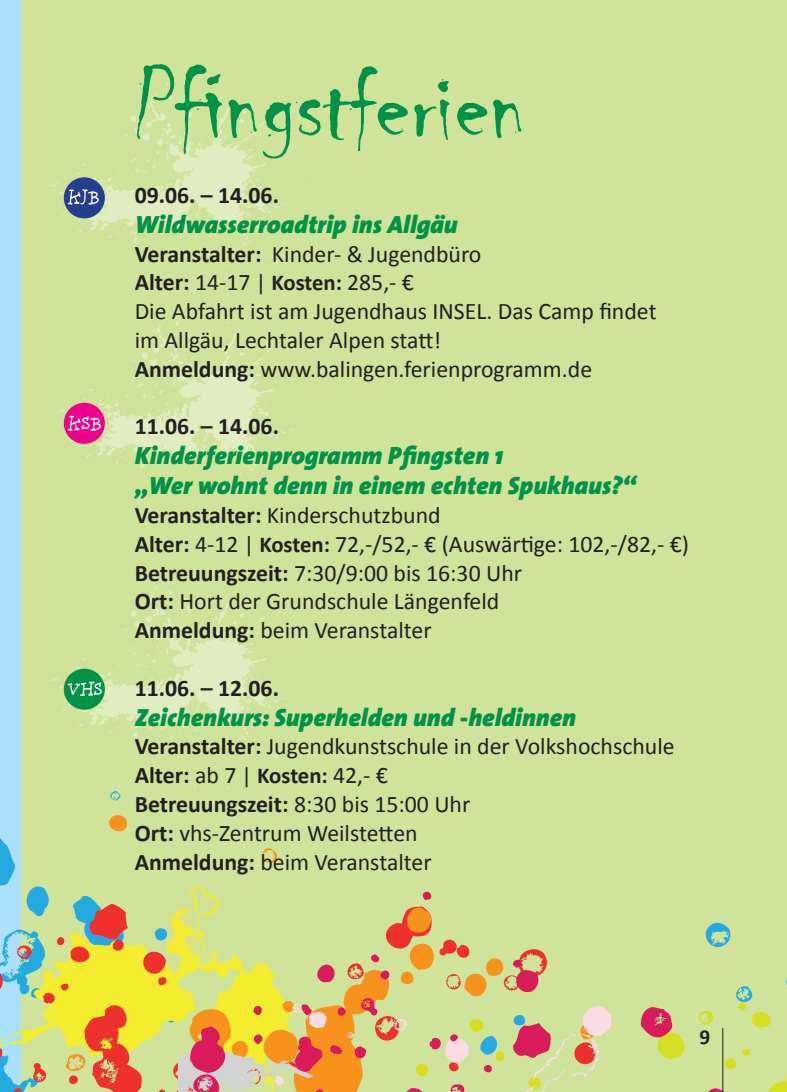
<style>
.page{position:relative;width:787px;height:1092px;background:#fff}
.page>*{position:absolute;margin:0;border:0;box-sizing:border-box;transform-origin:0 0}
.t1{font:105px "Chiller Plain";color:#009247}
.t2{font:italic 900 25px/30px "The Sans";color:#009247}
.t3{font:23.75px/28.8px "Calibri";color:#231f20}
.t4{font:700 23.75px "Calibri";color:#231f20}
.t5{font:700 21.25px "Calibri";color:#231f20}
.s1{font-weight:700}
.s2{font-size:22.75px}
.s3{font-weight:700;font-size:22.75px}
</style>
<div class="page">
<div style="left:0;top:0;width:21px;height:1091px;background:#aae0f9"></div>
<div style="left:21px;top:0;width:766px;height:1091px;background:#d0e39a"></div>
<svg style="left:50px;top:82px;width:256px;height:214px"></svg>
<svg style="left:57px;top:308px;width:256px;height:214px"></svg>
<svg style="left:50px;top:577px;width:256px;height:214px"></svg>
<svg style="left:110px;top:790px;width:11px;height:11px"></svg>
<svg style="left:705px;top:922px;width:26px;height:26px"></svg>
<svg style="left:698px;top:1011px;width:15px;height:14px"></svg>
<svg style="left:724px;top:1049px;width:27px;height:20px"></svg>
<svg style="left:736px;top:986px;width:35px;height:42px"></svg>
<svg style="left:768px;top:1075px;width:19px;height:16px"></svg>
<svg style="left:641px;top:1007px;width:44px;height:52px"></svg>
<svg style="left:709px;top:1088px;width:15px;height:3px"></svg>
<svg style="left:0;top:815px;width:612px;height:277px"></svg>
<div style="left:64px;top:177px;width:41px;height:41px;background:#253f8e;border-radius:50%"></div>
<svg style="left:68px;top:189px;width:31px;height:15px"></svg>
<div style="left:64px;top:403px;width:41px;height:41px;background:#ed028c;border-radius:50%"></div>
<svg style="left:68px;top:415px;width:33px;height:16px"></svg>
<div style="left:64px;top:668px;width:41px;height:41px;background:#009247;border-radius:50%"></div>
<svg style="left:67px;top:681px;width:35px;height:15px"></svg>
<hr style="left:722px;top:1028px;width:1px;height:63px;background:#231f20">
<h1 class="t1" style="left:135px;top:48px;width:392px">Pfingstferien</h1>
<p class="t4" style="left:135px;top:180px;width:146px">09.06. – 14.06.</p>
<p class="t2" style="left:135px;top:209px;width:324px">Wildwasserroadtrip ins Allgäu</p>
<p class="t3" style="left:135px;top:238px;width:523px"><span class="s1">Veranstalter:</span> Kinder- &amp; Jugendbüro<br><span class="s1">Alter:</span> 14-17 <span class="s2">|</span> <span class="s3">Kosten:</span> 285,- €<br>Die Abfahrt ist am Jugendhaus INSEL. Das Camp findet im Allgäu, Lechtaler Alpen statt!<br><span class="s1">Anmeldung:</span> www.balingen.ferienprogramm.de</p>
<p class="t4" style="left:135px;top:411px;width:146px">11.06. – 14.06.</p>
<p class="t2" style="left:135px;top:440px;width:503px">Kinderferienprogramm Pfingsten 1<br>„Wer wohnt denn in einem echten Spukhaus?“</p>
<p class="t3" style="left:135px;top:499px;width:555px"><span class="s1">Veranstalter:</span> Kinderschutzbund<br><span class="s1">Alter:</span> 4-12 <span class="s2">|</span> <span class="s3">Kosten:</span> 72,-/52,- € (Auswärtige: 102,-/82,- €)<br><span class="s1">Betreuungszeit:</span> 7:30/9:00 bis 16:30 Uhr<br><span class="s1">Ort:</span> Hort der Grundschule Längenfeld<br><span class="s1">Anmeldung:</span> beim Veranstalter</p>
<p class="t4" style="left:135px;top:673px;width:146px">11.06. – 12.06.</p>
<p class="t2" style="left:135px;top:701px;width:443px">Zeichenkurs: Superhelden und -heldinnen</p>
<p class="t3" style="left:135px;top:731px;width:541px"><span class="s1">Veranstalter:</span> Jugendkunstschule in der Volkshochschule <span class="s1">Alter:</span> ab 7 <span class="s2">|</span> <span class="s3">Kosten:</span> 42,- €<br><span class="s1">Betreuungszeit:</span> 8:30 bis 15:00 Uhr<br><span class="s1">Ort:</span> vhs-Zentrum Weilstetten<br><span class="s1">Anmeldung:</span> beim Veranstalter</p>
<p class="t5" style="left:699px;top:1023px;width:12px">9</p>
</div>
